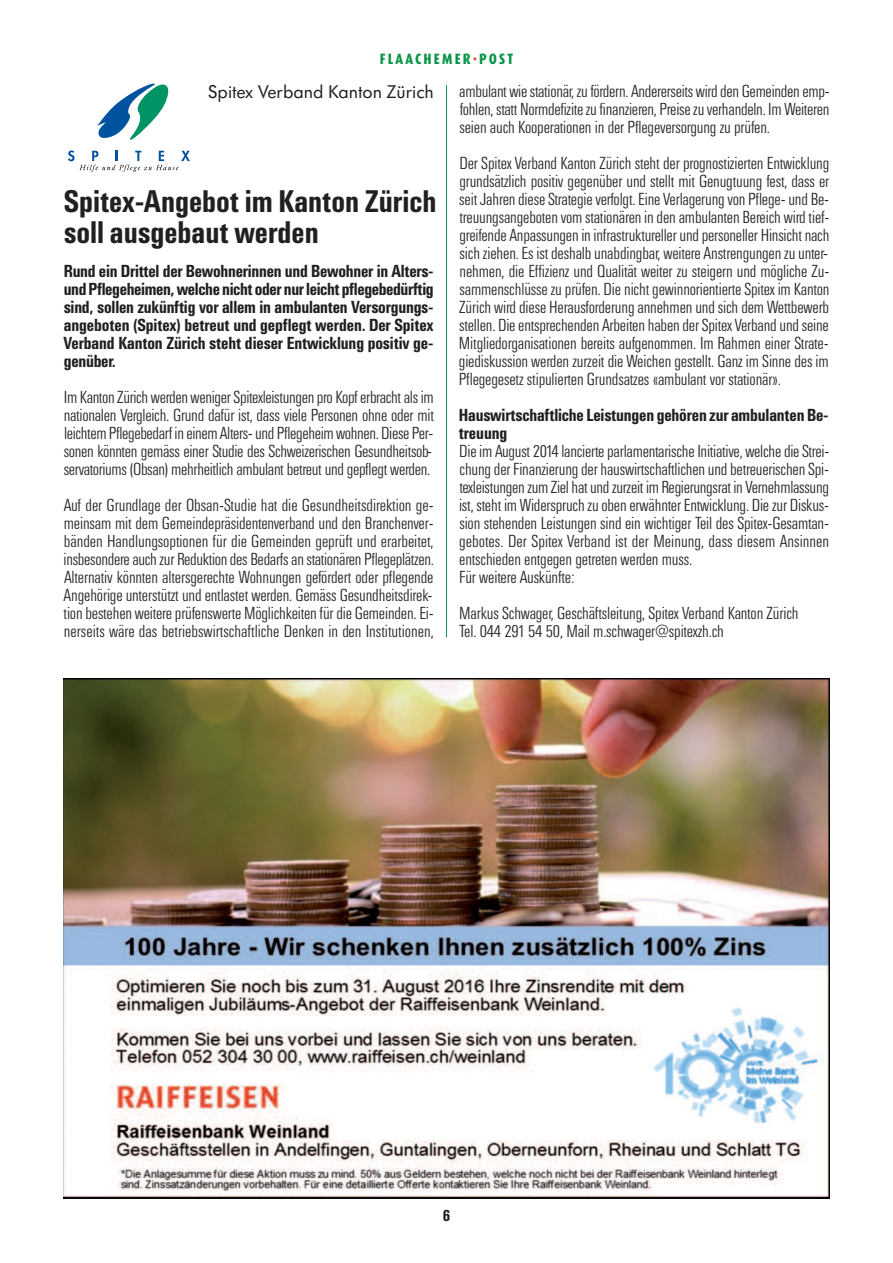
<style>
.page{position:relative;width:893px;height:1263px;background:#fff}
.page>*{position:absolute;margin:0;border:0;box-sizing:border-box;transform-origin:0 0}
.t1{font:29.55px/31.5px "Univers SB Med Con";color:#231f20}
.t2{font:19.2px "Futura SB";color:#231f20}
.t3{font:16.5px/18px "Univers SB Lig Con";letter-spacing:-.01em;color:#231f20;text-align:justify}
.t4{font:16.5px/18px "Univers SB Med Con";letter-spacing:-.01em;color:#231f20;text-align:justify}
.t5{font:800 15px "Dax Condensed";letter-spacing:.15em;color:#099547}
.t6{font:15px "Univers SB Med Con";color:#231f20}
.s1{color:#ef3e22}
</style>
<div class="page">
<hr style="left:446px;top:85px;width:1px;height:552px;background:#099547">
<svg style="left:97px;top:83px;width:72px;height:57px"></svg>
<svg style="left:68px;top:150px;width:122px;height:22px"></svg>
<img style="left:64px;top:678px;width:765px;height:521px">
<p class="t5" style="left:380px;top:52px;width:135px">FLAACHEMER<span class="s1">·</span>POST</p>
<p class="t2" style="left:208px;top:80px;width:227px">Spitex Verband Kanton Zürich</p>
<h1 class="t1" style="left:64px;top:186px;width:374px">Spitex-Angebot im Kanton Zürich soll ausgebaut werden</h1>
<p class="t4" style="left:64px;top:262px;width:372px">Rund ein Drittel der Bewohnerinnen und Bewohner in Alters&shy;und Pflegeheimen, welche nicht oder nur leicht pflegebedürftig sind, sollen zukünftig vor allem in ambulanten Versorgungs&shy;angeboten (Spitex) betreut und gepflegt werden. Der Spitex Verband Kanton Zürich steht dieser Entwicklung positiv ge&shy;genüber.</p>
<p class="t3" style="left:64px;top:388px;width:372px">Im Kanton Zürich werden weniger Spitexleistungen pro Kopf erbracht als im nationalen Vergleich. Grund dafür ist, dass viele Personen ohne oder mit leichtem Pflegebedarf in einem Alters- und Pflegeheim wohnen. Diese Per&shy;sonen könnten gemäss einer Studie des Schweizerischen Gesundheitsob&shy;servatoriums (Obsan) mehrheitlich ambulant betreut und gepflegt werden.</p>
<p class="t3" style="left:64px;top:496px;width:372px">Auf der Grundlage der Obsan-Studie hat die Gesundheitsdirektion ge&shy;meinsam mit dem Gemeindepräsidentenverband und den Branchenver&shy;bänden Handlungsoptionen für die Gemeinden geprüft und erarbeitet, insbesondere auch zur Reduktion des Bedarfs an stationären Pflegeplätzen.<br>Alternativ könnten altersgerechte Wohnungen gefördert oder pflegende Angehörige unterstützt und entlastet werden. Gemäss Gesundheitsdirek&shy;tion bestehen weitere prüfenswerte Möglichkeiten für die Gemeinden. Ei&shy;nerseits wäre das betriebswirtschaftliche Denken in den Institutionen,</p>
<p class="t3" style="left:459px;top:82px;width:372px">ambulant wie stationär, zu fördern. Andererseits wird den Gemeinden emp&shy;fohlen, statt Normdefizite zu finanzieren, Preise zu verhandeln. Im Weiteren seien auch Kooperationen in der Pflegeversorgung zu prüfen.</p>
<p class="t3" style="left:459px;top:154px;width:372px">Der Spitex Verband Kanton Zürich steht der prognostizierten Entwicklung grundsätzlich positiv gegenüber und stellt mit Genugtuung fest, dass er seit Jahren diese Strategie verfolgt. Eine Verlagerung von Pflege- und Be&shy;treuungsangeboten vom stationären in den ambulanten Bereich wird tief&shy;greifende Anpassungen in infrastruktureller und personeller Hinsicht nach sich ziehen. Es ist deshalb unabdingbar, weitere Anstrengungen zu unter&shy;nehmen, die Effizienz und Qualität weiter zu steigern und mögliche Zu&shy;sammenschlüsse zu prüfen. Die nicht gewinnorientierte Spitex im Kanton Zürich wird diese Herausforderung annehmen und sich dem Wettbewerb stellen. Die entsprechenden Arbeiten haben der Spitex Verband und seine Mitgliedorganisationen bereits aufgenommen. Im Rahmen einer Strate&shy;giediskussion werden zurzeit die Weichen gestellt. Ganz im Sinne des im Pflegegesetz stipulierten Grundsatzes «ambulant vor stationär».</p>
<p class="t4" style="left:459px;top:406px;width:371px">Hauswirtschaftliche Leistungen gehören zur ambulanten Be&shy;treuung</p>
<p class="t3" style="left:459px;top:442px;width:372px;text-align:left">Die im August 2014 lancierte parlamentarische Initiative, welche die Strei&shy;chung der Finanzierung der hauswirtschaftlichen und betreuerischen Spi&shy;texleistungen zum Ziel hat und zurzeit im Regierungsrat in Vernehmlassung ist, steht im Widerspruch zu oben erwähnter Entwicklung. Die zur Diskus&shy;sion stehenden Leistungen sind ein wichtiger Teil des Spitex-Gesamtan&shy;gebotes. Der Spitex Verband ist der Meinung, dass diesem Ansinnen entschieden entgegen getreten werden muss.<br>Für weitere Auskünfte:</p>
<p class="t3" style="left:459px;top:604px;width:341px">Markus Schwager, Geschäftsleitung, Spitex Verband Kanton Zürich<br>Tel. 044 291 54 50, Mail m.schwager@spitexzh.ch</p>
<p class="t6" style="left:443px;top:1206px;width:9px">6</p>
</div>
